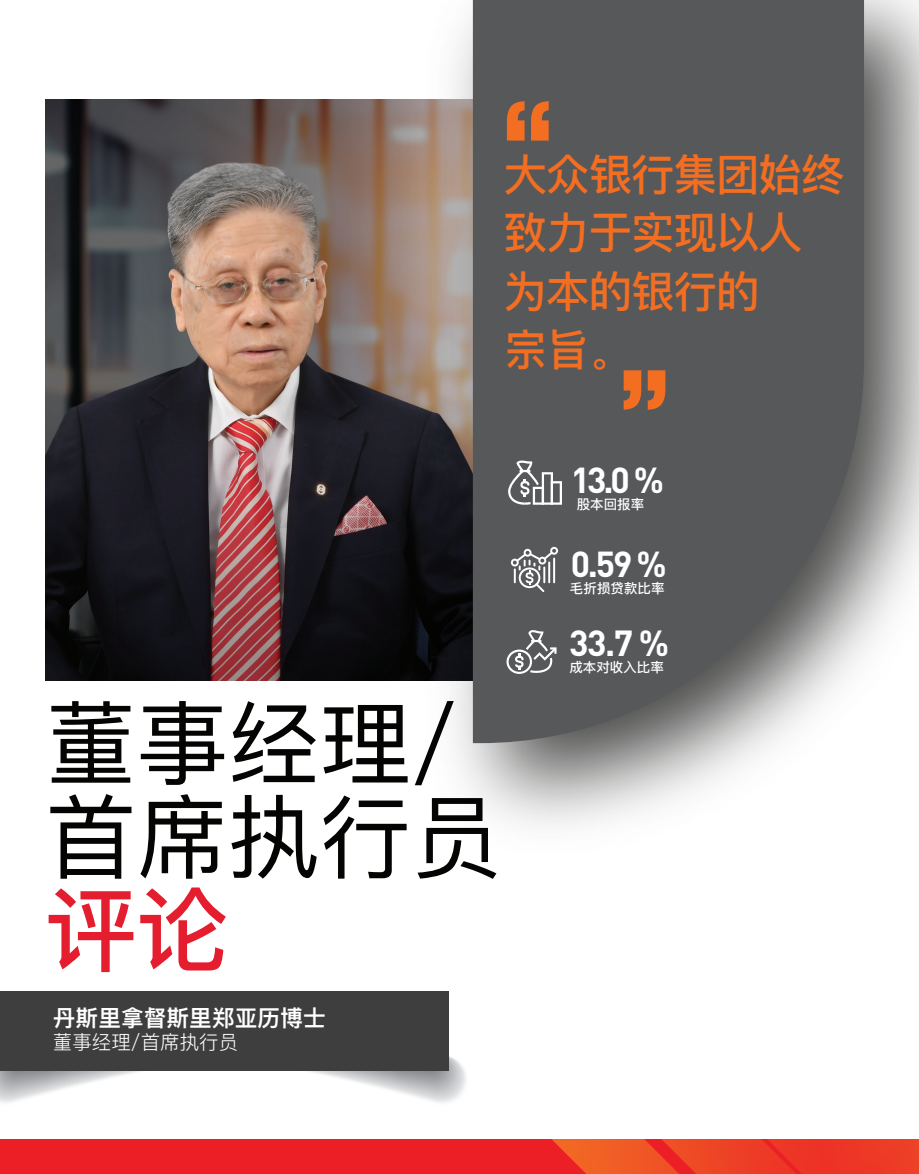
<style>
.page{position:relative;width:919px;height:1174px;background:#fff}
.page>*{position:absolute;margin:0;border:0;box-sizing:border-box;transform-origin:0 0}
.t1{font:91.5px/93.3px "Ping Fang SC";color:#040503}
.t2{font:500 91.5px "Ping Fang SC";color:#e41d2f}
.t3{font:500 43.5px/58.5px "Ping Fang SC";letter-spacing:-.025em;color:#f36e21}
.t4{font:700 35.85px "DIN";color:#fff}
.t5{font:700 35.7px "DIN";color:#fff}
.t6{font:600 22.65px "Ping Fang SC";color:#fff}
.t7{font:300 19.5px "Ping Fang SC";color:#fff}
.t8{font:500 13.5px "Ping Fang SC";color:#fff}
.s1{font-weight:400}
</style>
<div class="page">
<img style="left:45px;top:100px;width:358px;height:581px">
<img style="left:403px;top:0;width:515px;height:825px">
<svg style="left:473px;top:0;width:390px;height:743px;background:#5f6062"></svg>
<svg style="left:508px;top:460px;width:54px;height:45px"></svg>
<svg style="left:511px;top:547px;width:47px;height:45px;background:#818183"></svg>
<hr style="left:548px;top:561px;width:2px;height:22px;background:#fff">
<hr style="left:553px;top:557px;width:2px;height:26px;background:#fff">
<svg style="left:506px;top:629px;width:50px;height:45px;background:#7c7d7e"></svg>
<svg style="left:0;top:1139px;width:918px;height:35px;background:#ed2c25"></svg>
<svg style="left:0;top:1055px;width:466px;height:48px"></svg>
<div style="left:0;top:990px;width:448px;height:80px;background:#3e3e3f"></div>
<svg style="left:507px;top:101px;width:41px;height:40px;background:#c36732"></svg>
<svg style="left:623px;top:370px;width:42px;height:40px;background:#c16632"></svg>
<p class="t3" style="left:503px;top:144px;width:342px">大众银行集团始终致力于实现以人为本的银行的<br>宗旨<span class="s1">。</span></p>
<h1 class="t1" style="left:45px;top:695px;width:459px">董事经理/首席执行员</h1>
<h1 class="t2" style="left:45px;top:873px;width:185px">评论</h1>
<p class="t6" style="left:53px;top:1003px;width:274px">丹斯里拿督斯里郑亚历博士</p>
<p class="t7" style="left:53px;top:1030px;width:187px">董事经理/首席执行员</p>
<p class="t5" style="left:570px;top:457px;width:95px">13.0 %</p>
<p class="t8" style="left:576px;top:495px;width:69px">股本回报率</p>
<p class="t5" style="left:570px;top:541px;width:98px">0.59 %</p>
<p class="t8" style="left:570px;top:580px;width:96px">毛折损贷款比率</p>
<p class="t4" style="left:569px;top:620px;width:102px">33.7 %</p>
<p class="t8" style="left:569px;top:658px;width:96px">成本对收入比率</p>
</div>
